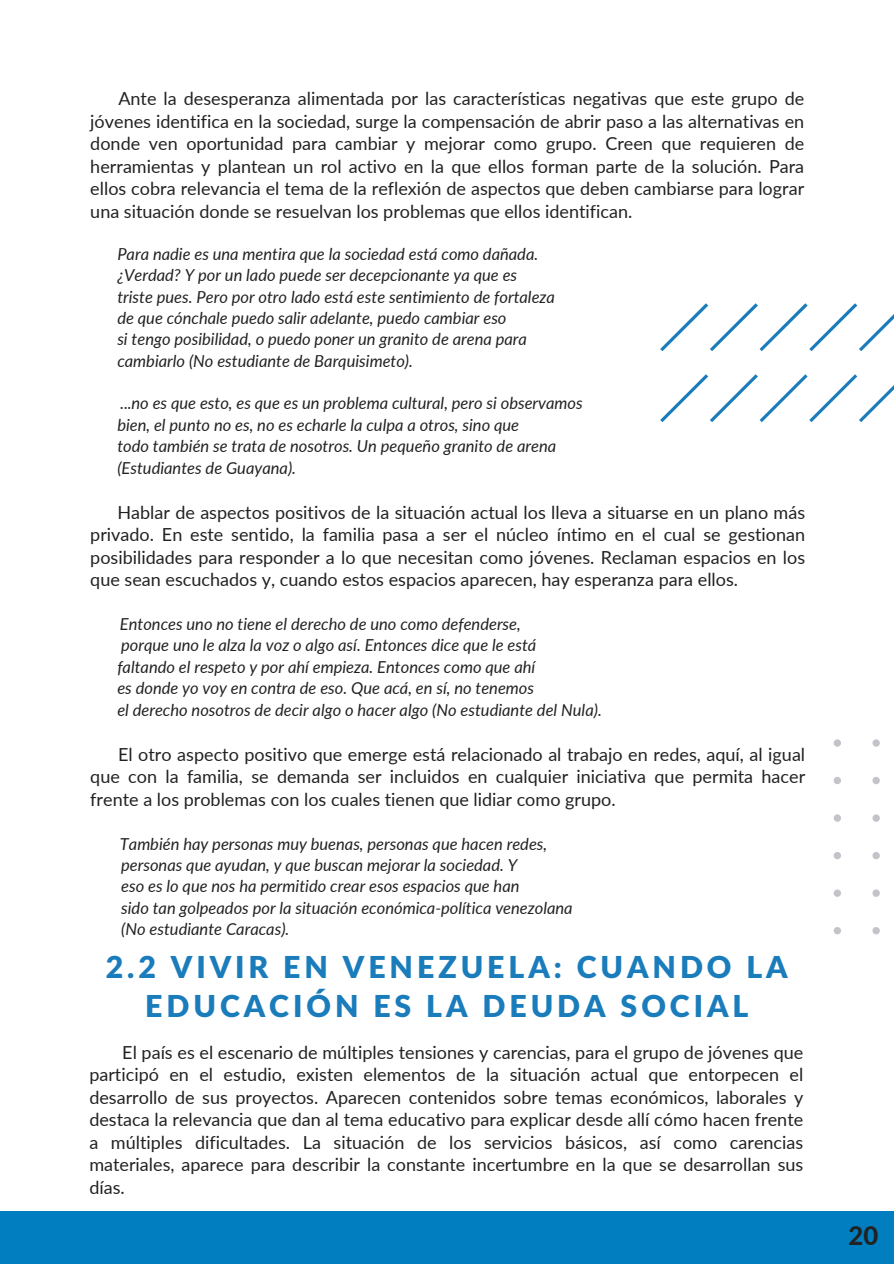
<style>
.page{position:relative;width:894px;height:1264px;background:#fff}
.page>*{position:absolute;margin:0;border:0;box-sizing:border-box;transform-origin:0 0}
.t1{font:900 30.3px/39.3px "Lato Latin";letter-spacing:.13em;color:#1a7cbb;text-align:center}
.t2{font:800 25.65px "Lato";color:#222}
.t3{font:18px/22.5px "Lato";color:#222;text-align:justify}
.t4{font:italic 16.5px "Lato";color:#222}
.s1{font-style:normal}
</style>
<div class="page">
<div style="left:0;top:1211px;width:893px;height:52px;background:#007ec0"></div>
<svg style="left:833px;top:739px;width:47px;height:195px"></svg>
<svg style="left:660px;top:303px;width:233px;height:119px"></svg>
<p class="t3" style="left:90px;top:87px;width:715px;text-indent:28px">Ante la desesperanza alimentada por las características negativas que este grupo de jóvenes identifica en la sociedad, surge la compensación de abrir paso a las alternativas en donde ven oportunidad para cambiar y mejorar como grupo. Creen que requieren de herramientas y plantean un rol activo en la que ellos forman parte de la solución. Para ellos cobra relevancia el tema de la reflexión de aspectos que deben cambiarse para lograr una situación donde se resuelvan los problemas que ellos identifican.</p>
<p class="t4" style="left:117px;top:243px;width:422px">Para nadie es una mentira que la sociedad está como dañada.</p>
<p class="t4" style="left:117px;top:265px;width:401px">¿Verdad? Y por un lado puede ser decepcionante ya que es</p>
<p class="t4" style="left:117px;top:286px;width:439px">triste pues. Pero por otro lado está este sentimiento de fortaleza</p>
<p class="t4" style="left:117px;top:307px;width:390px">de que cónchale puedo salir adelante, puedo cambiar eso</p>
<p class="t4" style="left:117px;top:329px;width:411px">si tengo posibilidad, o puedo poner un granito de arena para</p>
<p class="t4" style="left:117px;top:350px;width:297px">cambiarlo (No estudiante de Barquisimeto).</p>
<p class="t4" style="left:120px;top:393px;width:464px"><span class="s1">..</span>.no es que esto, es que es un problema cultural, pero si observamos</p>
<p class="t4" style="left:117px;top:414px;width:403px">bien, el punto no es, no es echarle la culpa a otros, sino que</p>
<p class="t4" style="left:117px;top:436px;width:440px">todo también se trata de nosotros. Un pequeño granito de arena</p>
<p class="t4" style="left:117px;top:457px;width:180px">(Estudiantes de Guayana).</p>
<p class="t3" style="left:90px;top:500px;width:716px;text-indent:27px">Hablar de aspectos positivos de la situación actual los lleva a situarse en un plano más privado. En este sentido, la familia pasa a ser el núcleo íntimo en el cual se gestionan posibilidades para responder a lo que necesitan como jóvenes. Reclaman espacios en los que sean escuchados y, cuando estos espacios aparecen, hay esperanza para ellos.</p>
<p class="t4" style="left:120px;top:613px;width:402px">Entonces uno no tiene el derecho de uno como defenderse,</p>
<p class="t4" style="left:121px;top:635px;width:416px">porque uno le alza la voz o algo así. Entonces dice que le está</p>
<p class="t4" style="left:117px;top:656px;width:419px">faltando el respeto y por ahí empieza. Entonces como que ahí</p>
<p class="t4" style="left:117px;top:678px;width:418px">es donde yo voy en contra de eso. Que acá, en sí, no tenemos</p>
<p class="t4" style="left:117px;top:699px;width:486px">el derecho nosotros de decir algo o hacer algo (No estudiante del Nula).</p>
<p class="t3" style="left:90px;top:742px;width:716px;text-indent:28px">El otro aspecto positivo que emerge está relacionado al trabajo en redes, aquí, al igual que con la familia, se demanda ser incluidos en cualquier iniciativa que permita hacer frente a los problemas con los cuales tienen que lidiar como grupo.</p>
<p class="t4" style="left:120px;top:833px;width:428px">También hay personas muy buenas, personas que hacen redes,</p>
<p class="t4" style="left:121px;top:854px;width:397px">personas que ayudan, y que buscan mejorar la sociedad. Y</p>
<p class="t4" style="left:121px;top:876px;width:399px">eso es lo que nos ha permitido crear esos espacios que han</p>
<p class="t4" style="left:121px;top:897px;width:453px">sido tan golpeados por la situación económica-política venezolana</p>
<p class="t4" style="left:121px;top:918px;width:170px">(No estudiante Caracas).</p>
<p class="t1" style="left:106px;top:948px;width:683px">2.2 VIVIR EN VENEZUELA: CUANDO LA<br>EDUCACIÓN ES LA DEUDA SOCIAL</p>
<p class="t3" style="left:89px;top:1040px;width:715px;text-indent:33px">El país es el escenario de múltiples tensiones y carencias, para el grupo de jóvenes que participó en el estudio, existen elementos de la situación actual que entorpecen el desarrollo de sus proyectos. Aparecen contenidos sobre temas económicos, laborales y destaca la relevancia que dan al tema educativo para explicar desde allí cómo hacen frente a múltiples dificultades. La situación de los servicios básicos, así como carencias materiales, aparece para describir la constante incertumbre en la que se desarrollan sus días.</p>
<h1 class="t2" style="left:848px;top:1219px;width:31px">20</h1>
</div>
